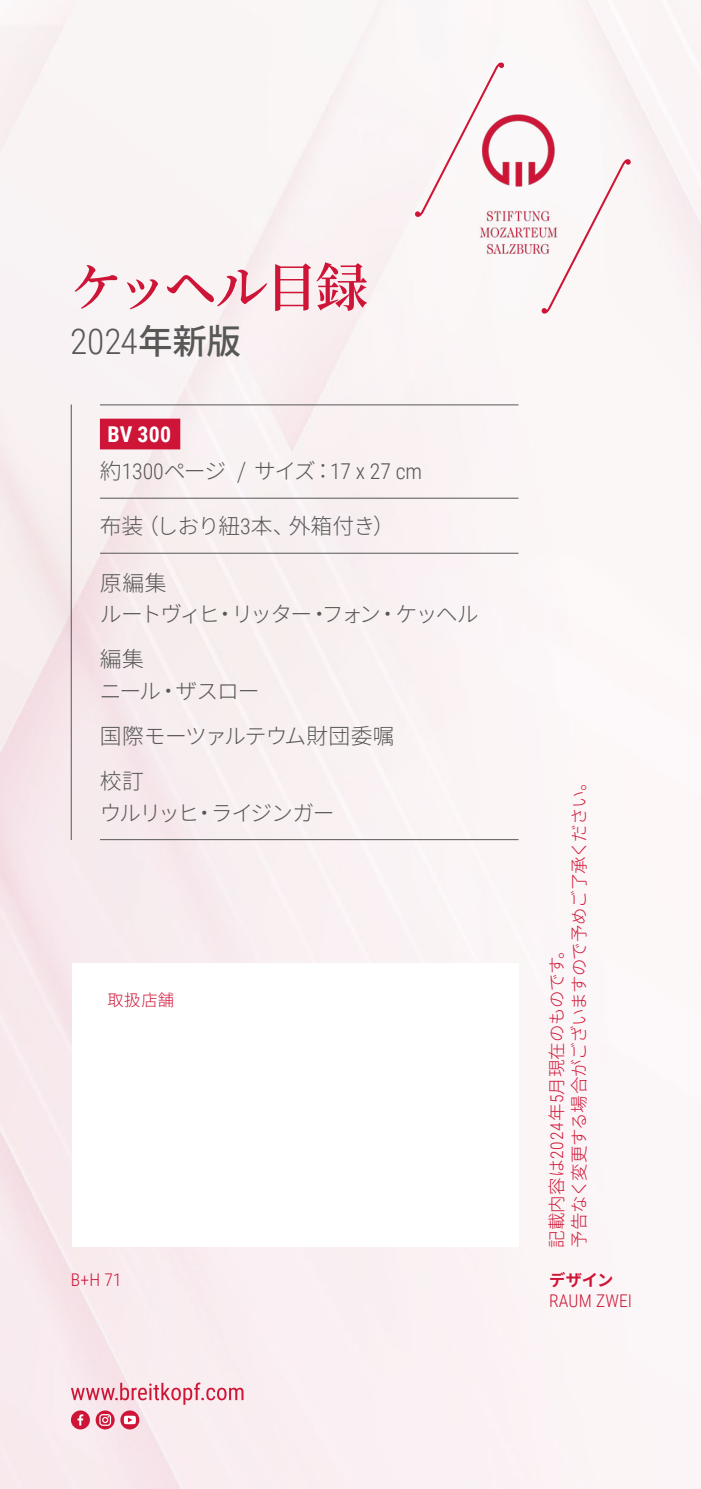
<style>
.page{position:relative;width:702px;height:1489px;background:#fff}
.page>*{position:absolute;margin:0;border:0;box-sizing:border-box;transform-origin:0 0}
.t1{font:600 52.5px "Noto Serif JP";letter-spacing:-.05em;color:#ce1537}
.t2{font:300 35.5px "Roboto Condensed";color:#575756}
.t3{font:300 21.75px/31.2px "Noto Sans JP";letter-spacing:-.055em;color:#575756}
.t4{font:300 21.75px/37.5px "Roboto Condensed";letter-spacing:-.005em;color:#575756}
.t5{font:300 21.75px/31.2px "Noto Sans JP";letter-spacing:-.08em;color:#575756}
.t6{font:300 21.75px/45.5px "Noto Sans JP";letter-spacing:-.01em;color:#575756}
.t7{font:300 17.5px/22.5px "Noto Sans JP";letter-spacing:-.03em;color:#ce1537}
.t8{font:300 17.5px "Roboto Condensed";letter-spacing:.01em;color:#ce1537}
.t9{font:300 16.25px "Noto Sans JP";color:#ce1537}
.t10{font:700 16.25px "Noto Sans JP";color:#ce1537}
.s1{font-family:"Noto Sans JP";font-weight:500;font-size:34.5px}
.s2{font-weight:700;color:#fff}
.s3{font-family:"Noto Sans JP"}
.s4{font-family:"Roboto Condensed"}
</style>
<div class="page">
<img style="left:0;top:0;width:701px;height:1488px">
<div style="left:72px;top:963px;width:446px;height:284px;background:#fff"></div>
<div style="left:100px;top:418px;width:80px;height:31px;background:#ce1537"></div>
<hr style="left:100px;top:404px;width:418px;height:1px;background:#575756">
<hr style="left:100px;top:498px;width:418px;height:1px;background:#575756">
<hr style="left:100px;top:553px;width:418px;height:1px;background:#575756">
<hr style="left:100px;top:839px;width:418px;height:1px;background:#575756">
<hr style="left:71px;top:404px;width:1px;height:436px;background:#575756">
<svg style="left:71px;top:1382px;width:172px;height:22px;background:#eeb8c3"></svg>
<svg style="left:120px;top:1410px;width:19px;height:19px"></svg>
<svg style="left:124px;top:1415px;width:12px;height:8px"></svg>
<div style="left:71px;top:1410px;width:19px;height:19px;background:#ce1537;border-radius:50%"></div>
<svg style="left:77px;top:1414px;width:6px;height:11px"></svg>
<svg style="left:96px;top:1410px;width:19px;height:19px"></svg>
<svg style="left:99px;top:1413px;width:12px;height:12px"></svg>
<img style="left:479px;top:113px;width:78px;height:141px">
<svg style="left:541px;top:158px;width:89px;height:156px"></svg>
<svg style="left:414px;top:62px;width:90px;height:155px"></svg>
<hr style="left:701px;top:0;width:1px;height:1488px;background:#000">
<h1 class="t1" style="left:70px;top:258px;width:299px">ケッヘル目録</h1>
<h2 class="t2" style="left:70px;top:316px;width:172px">2024<span class="s1">年新版</span></h2>
<p class="t4" style="left:100px;top:414px;width:323px;text-indent:8px"><span class="s2">BV 300<br></span><span class="s3">約</span>1300<span class="s3">ページ / サイズ：</span>17 x 27 cm</p>
<p class="t3" style="left:100px;top:511px;width:296px">布装（しおり紐<span class="s4">3</span>本、外箱付き）</p>
<p class="t5" style="left:100px;top:567px;width:380px">原編集<br>ルートヴィヒ・リッター・フォン・ケッヘル</p>
<p class="t3" style="left:100px;top:644px;width:161px">編集<br>ニール・ザスロー</p>
<p class="t6" style="left:100px;top:713px;width:296px">国際モーツァルテウム財団委嘱校訂</p>
<p class="t3" style="left:100px;top:797px;width:236px">ウルリッヒ・ライジンガー</p>
<p class="t9" style="left:107px;top:990px;width:68px">取扱店舗</p>
<p class="t8" style="left:71px;top:1267px;width:52px">B+H 71</p>
<p class="t7" style="left:545px;top:1248px;width:476px;rotate:-90deg">記載内容は<span class="s4">2024</span>年<span class="s4">5</span>月現在のものです。<br>予告なく変更する場合がございますので予めご了承ください。</p>
<p class="t10" style="left:549px;top:1270px;width:66px">デザイン</p>
<p class="t8" style="left:548px;top:1288px;width:85px">RAUM ZWEI</p>
</div>
